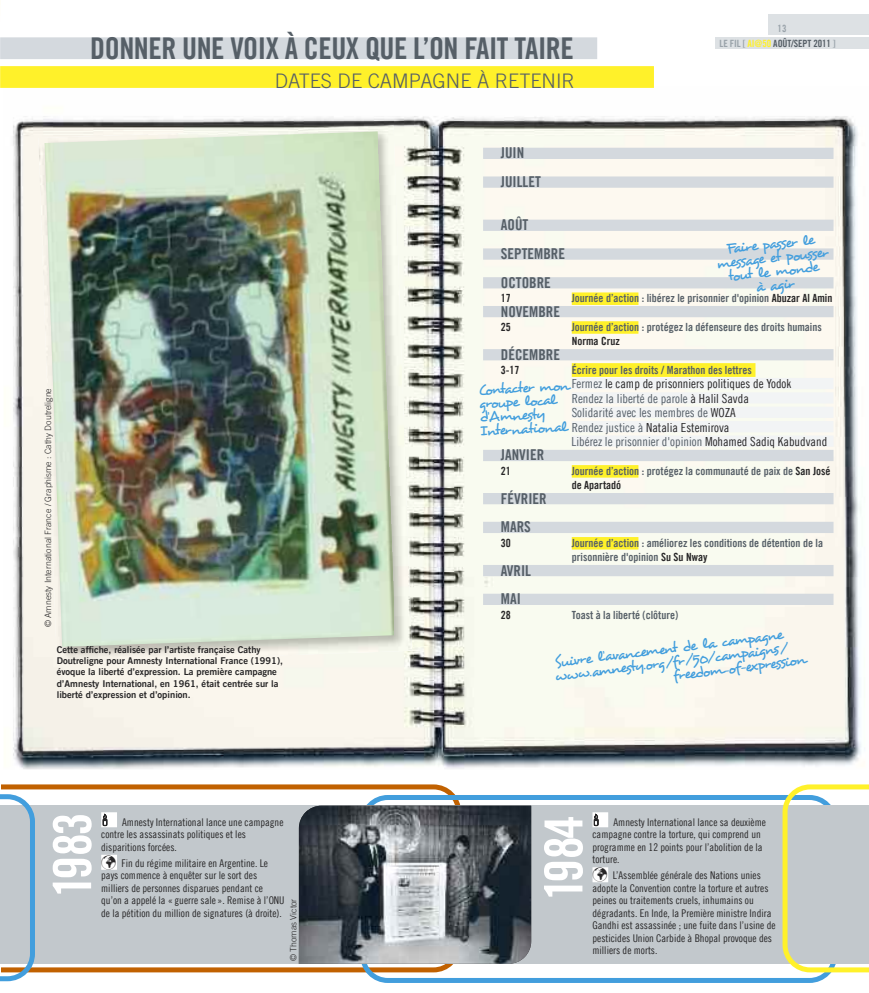
<style>
.page{position:relative;width:869px;height:993px;background:#fff}
.page>*{position:absolute;margin:0;border:0;box-sizing:border-box;transform-origin:0 0}
.t1{font:52.5px "Amnesty Trade Gothic Bd Cn 20";letter-spacing:-.05em;color:#fff}
.t2{font:30px "Amnesty Trade Gothic Bd Cn 20";letter-spacing:-.015em;color:#565f67}
.t3{font:300 20px "Amnesty Trade Gothic";color:#565f67}
.t4{font:15px/13.8px "Desyrel";color:#429edd}
.t5{font:15px/28.8px "Amnesty Trade Gothic Bd Cn 20";color:#565f67}
.t6{font:12.5px/14.4px "Amnesty Trade Gothic Cn 18";color:#565f67}
.t7{font:11.25px/14.4px "Amnesty Trade Gothic Bd Cn 20";color:#565f67}
.t8{font:11.25px "Amnesty Trade Gothic Bd Cn 20";color:#272627}
.t9{font:10.62px/12.5px "Amnesty Trade Gothic Cn 18";color:#272627}
.t10{font:10px/14.2px "Amnesty Trade Gothic Bd Cn 20";letter-spacing:-.01em;color:#565f67}
.t11{font:9.38px/11.2px "Amnesty Trade Gothic Bd 2";color:#272627}
.t12{font:300 8.75px "Amnesty Trade Gothic";color:#272627}
.s1{color:#9aa3aa}
.s2{color:#fff12a}
.s3{color:#272627}
</style>
<div class="page">
<svg style="left:1px;top:784px;width:454px;height:188px"></svg>
<img style="left:13px;top:86px;width:848px;height:683px">
<div style="left:483px;top:148px;width:350px;height:11px;background:#d4d9de"></div>
<div style="left:483px;top:176px;width:350px;height:12px;background:#d4d9de"></div>
<div style="left:483px;top:219px;width:350px;height:12px;background:#d4d9de"></div>
<div style="left:483px;top:248px;width:350px;height:11px;background:#d4d9de"></div>
<div style="left:483px;top:277px;width:350px;height:11px;background:#d4d9de"></div>
<div style="left:571px;top:292px;width:67px;height:13px;background:#fff12a"></div>
<div style="left:483px;top:306px;width:350px;height:11px;background:#d4d9de"></div>
<div style="left:571px;top:321px;width:67px;height:12px;background:#fff12a"></div>
<div style="left:483px;top:349px;width:350px;height:11px;background:#d4d9de"></div>
<div style="left:571px;top:363px;width:184px;height:14px;background:#fff12a"></div>
<div style="left:571px;top:378px;width:262px;height:11px;background:#f2f4f5"></div>
<div style="left:571px;top:392px;width:262px;height:11px;background:#f2f4f5"></div>
<div style="left:571px;top:406px;width:262px;height:12px;background:#f2f4f5"></div>
<div style="left:571px;top:421px;width:262px;height:11px;background:#f2f4f5"></div>
<div style="left:571px;top:435px;width:262px;height:11px;background:#f2f4f5"></div>
<div style="left:483px;top:449px;width:350px;height:12px;background:#d4d9de"></div>
<div style="left:571px;top:465px;width:67px;height:12px;background:#fff12a"></div>
<div style="left:483px;top:493px;width:350px;height:11px;background:#d4d9de"></div>
<div style="left:483px;top:521px;width:350px;height:12px;background:#d4d9de"></div>
<div style="left:571px;top:537px;width:67px;height:12px;background:#fff12a"></div>
<div style="left:483px;top:564px;width:350px;height:12px;background:#d4d9de"></div>
<div style="left:483px;top:593px;width:350px;height:11px;background:#d4d9de"></div>
<div style="left:768px;top:14px;width:100px;height:20px;background:#dde1e4"></div>
<div style="left:715px;top:37px;width:153px;height:12px;background:#dde1e4"></div>
<svg style="left:360px;top:794px;width:476px;height:188px"></svg>
<div style="left:0;top:805px;width:868px;height:158px;background:#c2c8cc"></div>
<div style="left:592px;top:812px;width:16px;height:15px;background:#fff"></div>
<div style="left:592px;top:867px;width:16px;height:15px;background:#fff"></div>
<img style="left:299px;top:805px;width:232px;height:158px">
<svg style="left:782px;top:784px;width:86px;height:188px"></svg>
<img style="left:38px;top:126px;width:373px;height:537px">
<img style="left:45px;top:131px;width:348px;height:515px">
<svg style="left:0;top:794px;width:35px;height:186px"></svg>
<div style="left:101px;top:812px;width:16px;height:15px;background:#fff"></div>
<div style="left:101px;top:854px;width:16px;height:15px;background:#fff"></div>
<div style="left:0;top:37px;width:597px;height:22px;background:#d4d9de"></div>
<div style="left:0;top:66px;width:653px;height:22px;background:#fff12a"></div>
<p class="t12" style="left:42px;top:627px;width:240px;rotate:-90deg">© Amnesty International France / Graphisme : Cathy Doutreligne</p>
<h2 class="t2" style="left:90px;top:29px;width:485px">DONNER UNE VOIX À CEUX QUE L’ON FAIT TAIRE</h2>
<h3 class="t3" style="left:275px;top:68px;width:301px">DATES DE CAMPAGNE À RETENIR</h3>
<p class="t10" style="left:719px;top:21px;width:118px;text-indent:58px"><span class="s1">13<br>LE FIL [</span> <span class="s2">AI@50</span> AOûT/SEPT 2011 <span class="s1">]</span></p>
<h3 class="t5" style="left:500px;top:138px;width:42px">JUIN<br>JUILLET</h3>
<h3 class="t5" style="left:500px;top:210px;width:66px">AOûT<br>SEPTEMBRE<br>OCTOBRE</h3>
<p class="t8" style="left:500px;top:291px;width:11px">17</p>
<p class="t7" style="left:571px;top:290px;width:262px">Journée d’action : libérez le prisonnier d'opinion <span class="s3">Abuzar Al Amin</span></p>
<h3 class="t5" style="left:500px;top:296px;width:61px">NOVEMBRE</h3>
<p class="t8" style="left:500px;top:320px;width:11px">25</p>
<p class="t7" style="left:571px;top:319px;width:251px">Journée d’action : protégez la défenseure des droits humains</p>
<p class="t8" style="left:571px;top:334px;width:50px">Norma Cruz</p>
<h3 class="t5" style="left:500px;top:339px;width:61px">DÉCEMBRE</h3>
<p class="t8" style="left:500px;top:363px;width:20px">3-17</p>
<p class="t7" style="left:571px;top:362px;width:181px">Écrire pour les droits / Marathon des lettres</p>
<p class="t6" style="left:571px;top:376px;width:257px">Fermez <span class="s3">le camp de prisonniers politiques de Yodok<br></span>rendez la liberté de parole <span class="s3">à Halil savda<br></span>solidarité avec les membres de <span class="s3">WoZA<br></span>rendez justice à <span class="s3">Natalia estemirova<br></span>Libérez le prisonnier d'opinion <span class="s3">mohamed sadiq Kabudvand</span></p>
<h3 class="t5" style="left:500px;top:440px;width:45px">JANVIER</h3>
<p class="t8" style="left:500px;top:463px;width:11px">21</p>
<p class="t7" style="left:571px;top:463px;width:260px">Journée d’action : protégez la communauté de paix de <span class="s3">San José de Apartadó</span></p>
<h3 class="t5" style="left:500px;top:483px;width:47px">FÉVRIER<br>MARS</h3>
<p class="t8" style="left:500px;top:535px;width:11px">30</p>
<p class="t7" style="left:571px;top:535px;width:253px">Journée d’action : améliorez les conditions de détention de la prisonnière d'opinion <span class="s3">Su Su Nway</span></p>
<h3 class="t5" style="left:500px;top:555px;width:32px">AVRIL<br>MAI</h3>
<p class="t8" style="left:500px;top:607px;width:11px">28</p>
<p class="t7" style="left:571px;top:607px;width:108px">Toast à la liberté (clôture)</p>
<h3 class="t4" style="left:713px;top:243px;width:114px;text-align:center;rotate:-6deg">Faire passer le message et pousser tout le monde<br>à agir</h3>
<h3 class="t4" style="left:477px;top:383px;width:92px;rotate:-3deg">Contacter mon groupe local d’Amnesty<br>International</h3>
<p class="t11" style="left:57px;top:643px;width:228px">Cette affiche, réalisée par l’artiste française Cathy Doutreligne pour Amnesty International France (1991), évoque la liberté d’expression. La première campagne d’Amnesty International, en 1961, était centrée sur la liberté d’expression et d’opinion.</p>
<h3 class="t4" style="left:553px;top:655px;width:231px;rotate:-7deg">Suivre l’avancement de la campagne</h3>
<h3 class="t4" style="left:553px;top:669px;width:235px;rotate:-7deg">www.amnesty.org/fr/50/campaigns/</h3>
<h3 class="t4" style="left:672px;top:668px;width:135px;rotate:-7deg">freedom-of-expression</h3>
<h1 class="t1" style="left:40px;top:897px;width:87px;rotate:-90deg">1983</h1>
<h1 class="t1" style="left:531px;top:900px;width:87px;rotate:-90deg">1984</h1>
<p class="t9" style="left:592px;top:815px;width:175px;text-indent:21px">Amnesty International lance sa deuxième campagne contre la torture, qui comprend un programme en 12 points pour l’abolition de la torture.</p>
<p class="t9" style="left:101px;top:815px;width:184px;text-indent:21px">Amnesty International lance une campagne contre les assassinats politiques et les disparitions forcées.</p>
<p class="t9" style="left:101px;top:856px;width:185px">✓ Fin du régime militaire en Argentine. Le pays commence à enquêter sur le sort des milliers de personnes disparues pendant ce qu’on a appelé la «guerre sale». remise à l’oNU de la pétition du million de signatures (à droite).</p>
<p class="t9" style="left:592px;top:868px;width:184px">✓ L’Assemblée générale des Nations unies adopte la Convention contre la torture et autres peines ou traitements cruels, inhumains ou dégradants. en Inde, la première ministre Indira Gandhi est assassinée ; une fuite dans l’usine de pesticides Union Carbide à bhopal provoque des milliers de morts.</p>
<p class="t12" style="left:288px;top:960px;width:64px;rotate:-90deg">© Thomas Victor</p>
</div>
